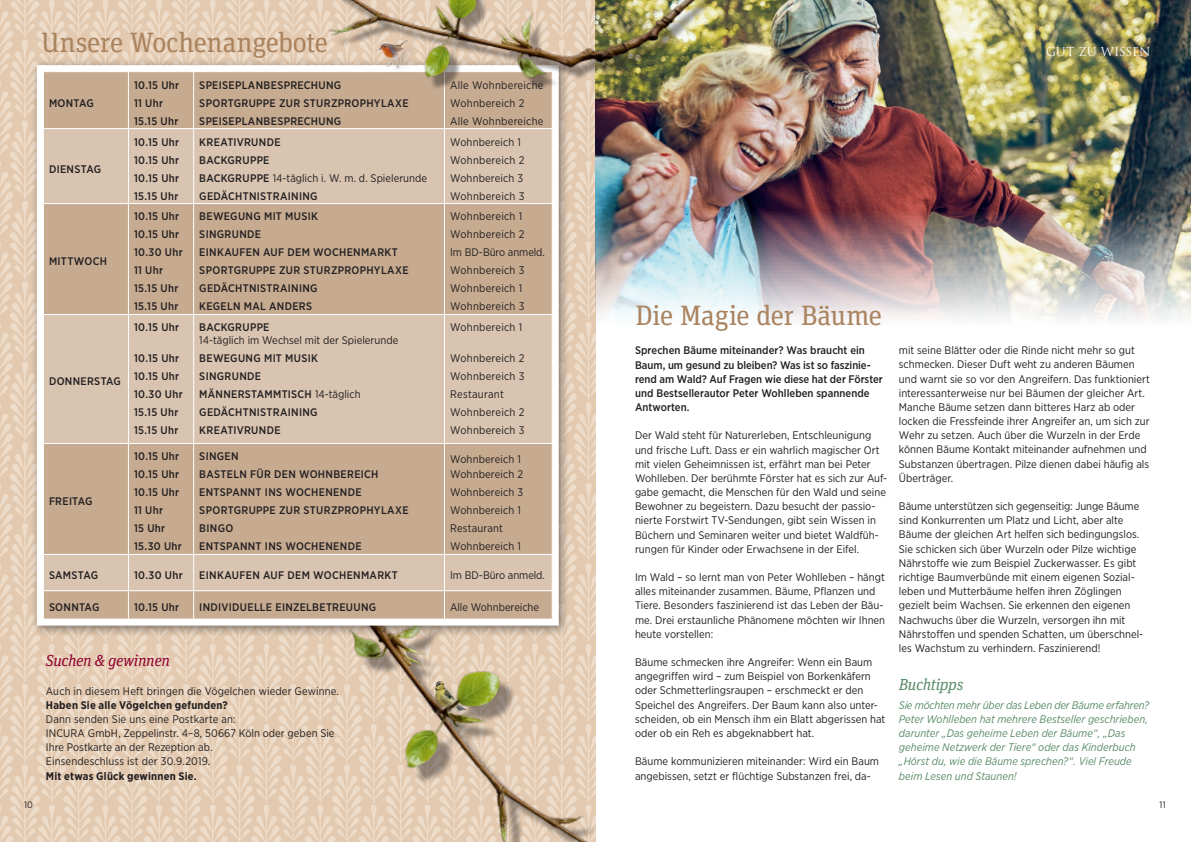
<style>
.page{position:relative;width:1191px;height:842px;background:#fff}
.page>*{position:absolute;margin:0;border:0;box-sizing:border-box;transform-origin:0 0}
.t1{font:28px "Unit Slab OT";letter-spacing:-.015em;color:#aa835f}
.t2{font:italic 16px "Unit Slab OT";letter-spacing:-.02em;color:#8f0230}
.t3{font:italic 16px "Unit Slab OT";letter-spacing:-.025em;color:#5a8b68}
.t4{font:12px "Trajan Pro";letter-spacing:-.015em;color:#fff}
.t5{font:11px/14.2px "Gotham Narrow";letter-spacing:.005em;color:#231f20}
.t6{font:500 11px/18px "Gotham Narrow";letter-spacing:.025em;color:#231f20}
.t7{font:italic 11px/14.2px "Gotham Narrow";color:#5a8b68}
.t8{font:500 11px/14.2px "Gotham Narrow";color:#231f20}
.t9{font:700 11px "Gotham Narrow";letter-spacing:.02em;color:#231f20}
.t10{font:9.4px "Gotham Narrow";color:#231f20}
.s1{font-weight:400}
</style>
<div class="page">
<img style="left:595px;top:0;width:596px;height:326px">
<svg style="left:0;top:0;width:595px;height:842px;background:#d7c1ab"></svg>
<div style="left:260px;top:0;width:485px;height:91px;background:#231f20;opacity:.45"></div>
<img style="left:181px;top:0;width:543px;height:165px">
<div style="left:380px;top:40px;width:40px;height:41px;background:#c6ab91"></div>
<img style="left:370px;top:28px;width:51px;height:52px">
<h1 class="t1" style="left:41px;top:24px;width:288px">Unsere Wochenangebote</h1>
<p class="t6" style="left:49px;top:94px;width:46px">MONTAG</p>
<p class="t6" style="left:49px;top:160px;width:54px">DIENSTAG</p>
<p class="t6" style="left:49px;top:252px;width:59px">MITTWOCH</p>
<p class="t6" style="left:49px;top:372px;width:73px">DONNERSTAG</p>
<p class="t6" style="left:49px;top:492px;width:45px">FREITAG</p>
<p class="t6" style="left:134px;top:76px;width:47px">10.15 Uhr<br>11 Uhr<br>15.15 Uhr</p>
<p class="t6" style="left:199px;top:76px;width:211px">SPEISEPLANBESPRECHUNG<br>SPORTGRUPPE ZUR STURZPROPHYLAXE<br>SPEISEPLANBESPRECHUNG</p>
<p class="t5" style="left:450px;top:76px;width:95px;line-height:18px">Alle Wohnbereiche<br>Wohnbereich 2<br>Alle Wohnbereiche</p>
<p class="t6" style="left:134px;top:133px;width:47px;text-align:justify">10.15 Uhr 10.15 Uhr 10.15 Uhr 15.15 Uhr</p>
<p class="t6" style="left:199px;top:133px;width:229px">KREATIVRUNDE<br>BACKGRUPPE<br>BACKGRUPPE <span class="s1">14-täglich i. W. m. d. Spielerunde<br></span>GEDÄCHTNISTRAINING</p>
<p class="t5" style="left:450px;top:132px;width:76px;line-height:18px">Wohnbereich 1<br>Wohnbereich 2<br>Wohnbereich 3<br>Wohnbereich 3</p>
<p class="t6" style="left:134px;top:207px;width:50px">10.15 Uhr<br>10.15 Uhr<br>10.30 Uhr<br>11 Uhr<br>15.15 Uhr<br>15.15 Uhr</p>
<p class="t6" style="left:199px;top:207px;width:211px">BEWEGUNG MIT MUSIK<br>SINGRUNDE<br>EINKAUFEN AUF DEM WOCHENMARKT<br>SPORTGRUPPE ZUR STURZPROPHYLAXE<br>GEDÄCHTNISTRAINING<br>KEGELN MAL ANDERS</p>
<p class="t5" style="left:450px;top:207px;width:96px;line-height:18px">Wohnbereich 1<br>Wohnbereich 2<br>Im BD-Büro anmeld.<br>Wohnbereich 3<br>Wohnbereich 1<br>Wohnbereich 3</p>
<p class="t6" style="left:134px;top:318px;width:47px">10.15 Uhr</p>
<p class="t6" style="left:134px;top:349px;width:50px">10.15 Uhr<br>10.15 Uhr<br>10.30 Uhr<br>15.15 Uhr<br>15.15 Uhr</p>
<p class="t6" style="left:199px;top:318px;width:72px">BACKGRUPPE</p>
<p class="t5" style="left:199px;top:333px;width:200px">14-täglich im Wechsel mit der Spielerunde</p>
<p class="t6" style="left:199px;top:349px;width:163px">BEWEGUNG MIT MUSIK<br>SINGRUNDE<br>MÄNNERSTAMMTISCH <span class="s1">14-täglich<br></span>GEDÄCHTNISTRAINING<br>KREATIVRUNDE</p>
<p class="t5" style="left:450px;top:320px;width:74px">Wohnbereich 1</p>
<p class="t5" style="left:450px;top:349px;width:76px;line-height:18px">Wohnbereich 2<br>Wohnbereich 3<br>Restaurant<br>Wohnbereich 2<br>Wohnbereich 3</p>
<p class="t6" style="left:134px;top:447px;width:49px">10.15 Uhr<br>10.15 Uhr<br>10.15 Uhr<br>11 Uhr<br>15 Uhr<br>15.30 Uhr</p>
<p class="t6" style="left:199px;top:447px;width:211px">SINGEN<br>BASTELN FÜR DEN WOHNBEREICH<br>ENTSPANNT INS WOCHENENDE<br>SPORTGRUPPE ZUR STURZPROPHYLAXE<br>BINGO<br>ENTSPANNT INS WOCHENENDE</p>
<p class="t5" style="left:450px;top:451px;width:75px;line-height:15.5px">Wohnbereich 1<br>Wohnbereich 2</p>
<p class="t5" style="left:450px;top:483px;width:75px;line-height:18px">Wohnbereich 3<br>Wohnbereich 1<br>Restaurant<br>Wohnbereich 1</p>
<p class="t6" style="left:49px;top:566px;width:51px">SAMSTAG</p>
<p class="t6" style="left:134px;top:566px;width:50px">10.30 Uhr</p>
<p class="t6" style="left:199px;top:566px;width:200px">EINKAUFEN AUF DEM WOCHENMARKT</p>
<p class="t5" style="left:450px;top:568px;width:96px">Im BD-Büro anmeld.</p>
<p class="t6" style="left:49px;top:598px;width:52px">SONNTAG</p>
<p class="t6" style="left:134px;top:598px;width:47px">10.15 Uhr</p>
<p class="t6" style="left:199px;top:598px;width:178px">INDIVIDUELLE EINZELBETREUUNG</p>
<p class="t5" style="left:450px;top:600px;width:90px">Alle Wohnbereiche</p>
<h2 class="t2" style="left:46px;top:651px;width:125px">Suchen &amp; gewinnen</h2>
<p class="t5" style="left:46px;top:683px;width:295px">Auch in diesem Heft bringen die Vögelchen wieder Gewinne.</p>
<p class="t9" style="left:46px;top:698px;width:183px">Haben Sie alle Vögelchen gefunden?</p>
<p class="t5" style="left:46px;top:712px;width:290px">Dann senden Sie uns eine Postkarte an:<br>INCURA GmbH, Zeppelinstr. 4–8, 50667 Köln oder geben Sie Ihre Postkarte an der Rezeption ab.<br>Einsendeschluss ist der 30.9.2019.</p>
<p class="t9" style="left:46px;top:769px;width:152px">Mit etwas Glück gewinnen Sie.</p>
<p class="t4" style="left:1045px;top:44px;width:106px">GUT ZU WISSEN</p>
<h1 class="t1" style="left:635px;top:298px;width:248px">Die Magie der Bäume</h1>
<p class="t8" style="left:635px;top:343px;width:249px">Sprechen Bäume miteinander? Was braucht ein Baum, um gesund zu bleiben? Was ist so faszinie&shy;rend am Wald? Auf Fragen wie diese hat der Förster und Bestsellerautor Peter Wohlleben spannende Antworten.</p>
<p class="t5" style="left:635px;top:428px;width:254px">Der Wald steht für Naturerleben, Entschleunigung und frische Luft. Dass er ein wahrlich magischer Ort mit vielen Geheimnissen ist, erfährt man bei Peter Wohlleben. Der berühmte Förster hat es sich zur Auf&shy;gabe gemacht, die Menschen für den Wald und seine Bewohner zu begeistern. Dazu besucht der passio&shy;nierte Forstwirt TV-Sendungen, gibt sein Wissen in Büchern und Seminaren weiter und bietet Waldfüh&shy;rungen für Kinder oder Erwachsene in der Eifel.</p>
<p class="t5" style="left:635px;top:570px;width:252px">Im Wald – so lernt man von Peter Wohlleben – hängt alles miteinander zusammen. Bäume, Pflanzen und Tiere. Besonders faszinierend ist das Leben der Bäu&shy;me. Drei erstaunliche Phänomene möchten wir Ihnen heute vorstellen:</p>
<p class="t5" style="left:635px;top:655px;width:252px">Bäume schmecken ihre Angreifer: Wenn ein Baum angegriffen wird – zum Beispiel von Borkenkäfern oder Schmetterlingsraupen – erschmeckt er den Speichel des Angreifers. Der Baum kann also unter&shy;scheiden, ob ein Mensch ihm ein Blatt abgerissen hat oder ob ein Reh es abgeknabbert hat.</p>
<p class="t5" style="left:635px;top:754px;width:245px">Bäume kommunizieren miteinander: Wird ein Baum angebissen, setzt er flüchtige Substanzen frei, da-</p>
<p class="t5" style="left:899px;top:343px;width:253px">mit seine Blätter oder die Rinde nicht mehr so gut schmecken. Dieser Duft weht zu anderen Bäumen und warnt sie so vor den Angreifern. Das funktioniert interessanterweise nur bei Bäumen der gleicher Art.<br>Manche Bäume setzen dann bitteres Harz ab oder locken die Fressfeinde ihrer Angreifer an, um sich zur Wehr zu setzen. Auch über die Wurzeln in der Erde können Bäume Kontakt miteinander aufnehmen und Substanzen übertragen. Pilze dienen dabei häufig als Überträger.</p>
<p class="t5" style="left:899px;top:499px;width:246px">Bäume unterstützen sich gegenseitig: Junge Bäume sind Konkurrenten um Platz und Licht, aber alte Bäume der gleichen Art helfen sich bedingungslos.<br>Sie schicken sich über Wurzeln oder Pilze wichtige Nährstoffe wie zum Beispiel Zuckerwasser. Es gibt richtige Baumverbünde mit einem eigenen Sozial&shy;leben und Mutterbäume helfen ihren Zöglingen gezielt beim Wachsen. Sie erkennen den eigenen Nachwuchs über die Wurzeln, versorgen ihn mit Nährstoffen und spenden Schatten, um überschnel&shy;les Wachstum zu verhindern. Faszinierend!</p>
<h2 class="t3" style="left:899px;top:675px;width:66px">Buchtipps</h2>
<p class="t7" style="left:899px;top:697px;width:252px">Sie möchten mehr über das Leben der Bäume erfahren?<br>Peter Wohlleben hat mehrere Bestseller geschrieben, darunter „Das geheime Leben der Bäume“, „Das geheime Netzwerk der Tiere“ oder das Kinderbuch „Hörst du, wie die Bäume sprechen?“. Viel Freude beim Lesen und Staunen!</p>
<p class="t10" style="left:24px;top:799px;width:10px">10</p>
<p class="t10" style="left:1159px;top:799px;width:8px">11</p>
</div>
